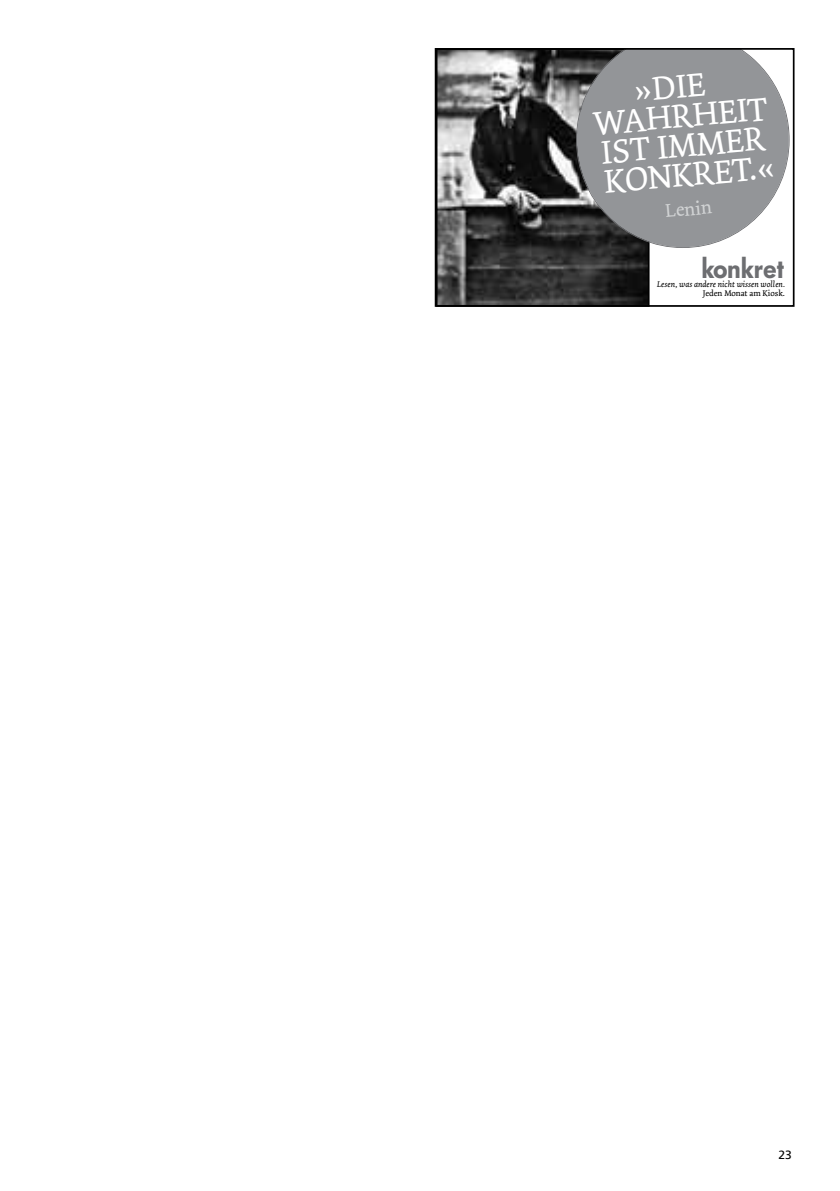
<style>
.page{position:relative;width:840px;height:1191px;background:#fff}
.page>*{position:absolute;margin:0;border:0;box-sizing:border-box;transform-origin:0 0}
.t1{font:34.6px/29.4px "Dolly";color:#fff;text-align:center}
.t2{font:800 29.2px "Futura EF";letter-spacing:-.02em;color:#6d6e71}
.t3{font:19.4px "Dolly";color:#d1d3d4}
.t4{font:12px "Frutiger LT Std";color:#000}
.t5{font:italic 8.6px "Dolly";color:#000}
.t6{font:8.6px "Dolly";color:#000}
</style>
<div class="page">
<img style="left:438px;top:51px;width:208px;height:253px">
<svg style="left:575px;top:51px;width:214px;height:197px;background:#939598"></svg>
<div style="left:434px;top:48px;width:360px;height:259px;border:2px solid #000"></div>
<h1 class="t1" style="left:589px;top:80px;width:178px;rotate:-5deg">»DIE<br>WAHRHEIT<br>IST IMMER<br>KONKRET.«</h1>
<h3 class="t3" style="left:664px;top:200px;width:48px;rotate:-5deg">Lenin</h3>
<h2 class="t2" style="left:700px;top:251px;width:84px">konkret</h2>
<p class="t5" style="left:657px;top:279px;width:129px">Lesen, was andere nicht wissen wollen.</p>
<p class="t6" style="left:702px;top:288px;width:84px">Jeden Monat am Kiosk.</p>
<h3 class="t4" style="left:778px;top:1147px;width:15px">23</h3>
</div>
